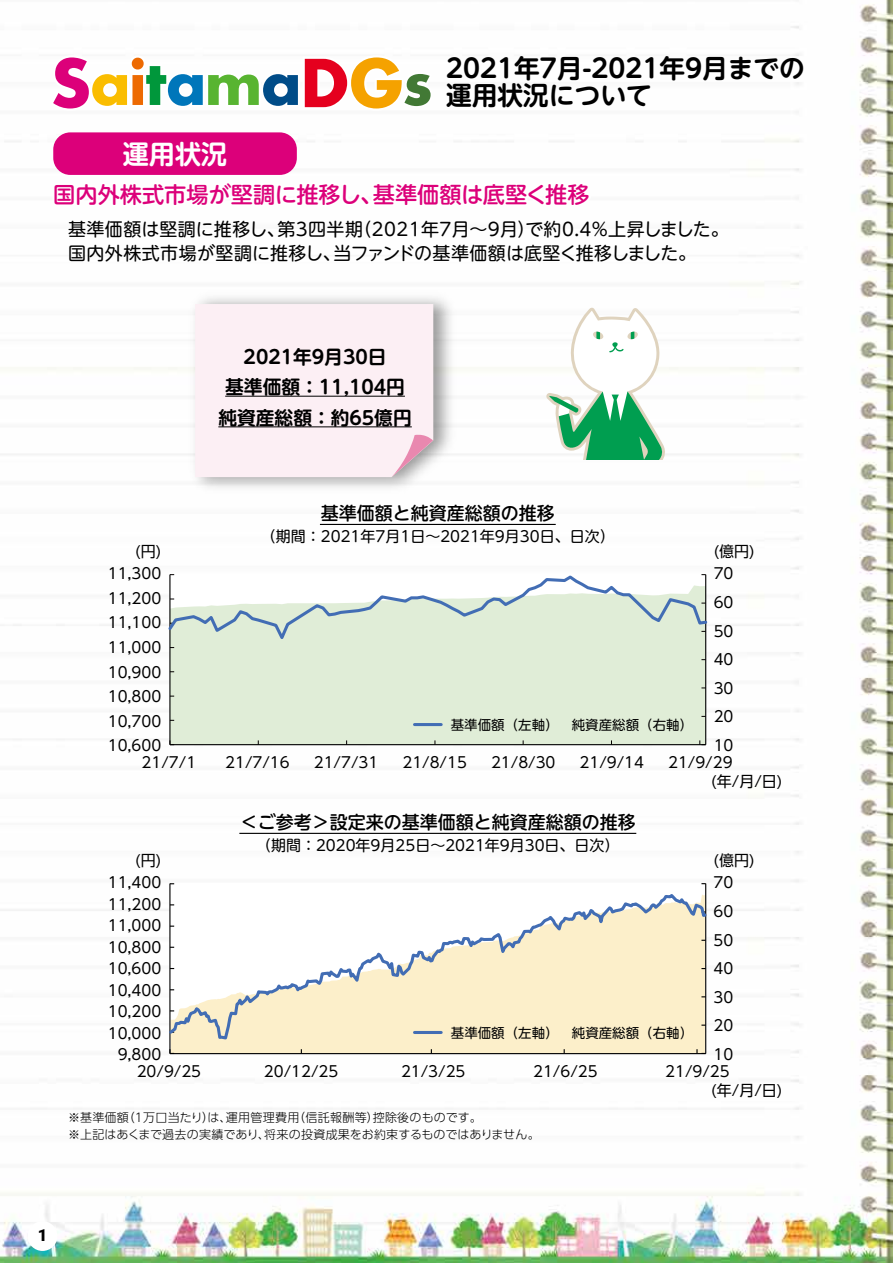
<style>
.page{position:relative;width:893px;height:1263px;background:#fff}
.page>*{position:absolute;margin:0;border:0;box-sizing:border-box;transform-origin:0 0}
.t1{font:700 26.1px "UD Shin M Go Pro De";color:#fff}
.t2{font:700 25.65px/27px "UD Shin M Go Pro De";color:#000}
.t3{font:500 22.2px "UD Shin M Go Pro";color:#dc007a}
.t4{font:700 18.75px/30.6px "UD Shin M Go Pro De";color:#000;text-align:center}
.t5{font:18px/24px "UD Shin M Go Pro";letter-spacing:.025em;color:#000}
.t6{font:500 18px "UD Shin M Go Pro";color:#000}
.t7{font:900 16.5px "Roboto";color:#000}
.t8{font:15px/24.5px "UD Shin Go Pro";color:#000;text-align:justify}
.t9{font:15px "UD Shin M Go Pro";color:#000}
.t10{font:13.35px "UD Shin M Go Pro";color:#000}
.t11{font:300 12px/16.5px "UD Shin Go Pro";letter-spacing:.025em;color:#000}
</style>
<div class="page">
<img style="left:0;top:4px;width:880px;height:1259px">
<div style="left:170px;top:883px;width:536px;height:170px;background:#fff"></div>
<img style="left:184px;top:287px;width:277px;height:212px">
<svg style="left:50px;top:160px;width:544px;height:94px"></svg>
<svg style="left:50px;top:55px;width:383px;height:56px"></svg>
<div style="left:53px;top:132px;width:244px;height:43px;background:#dc007a;border-radius:17px"></div>
<svg style="left:195px;top:304px;width:472px;height:250px"></svg>
<hr style="left:225px;top:396px;width:180px;height:1px;background:#000">
<hr style="left:218px;top:426px;width:194px;height:1px;background:#000">
<hr style="left:320px;top:524px;width:236px;height:1px;background:#000">
<div style="left:171px;top:1041px;width:534px;height:12px;background:#fcefca"></div>
<svg style="left:169px;top:1049px;width:5px;height:5px"></svg>
<svg style="left:696px;top:1049px;width:9px;height:4px"></svg>
<hr style="left:169px;top:883px;width:1px;height:170px;background:#000">
<hr style="left:705px;top:883px;width:1px;height:170px;background:#000">
<hr style="left:170px;top:1053px;width:536px;height:1px;background:#000">
<svg style="left:166px;top:891px;width:543px;height:150px"></svg>
<div style="left:170px;top:648px;width:535px;height:96px;background:#e0edd7"></div>
<svg style="left:170px;top:740px;width:4px;height:4px"></svg>
<svg style="left:239px;top:695px;width:400px;height:186px"></svg>
<svg style="left:699px;top:740px;width:6px;height:4px"></svg>
<hr style="left:169px;top:575px;width:1px;height:170px;background:#000">
<hr style="left:705px;top:575px;width:1px;height:170px;background:#000">
<hr style="left:170px;top:744px;width:536px;height:1px;background:#000">
<svg style="left:166px;top:573px;width:543px;height:75px"></svg>
<hr style="left:414px;top:723px;width:27px;height:3px;background:#426db4">
<div style="left:28px;top:1221px;width:29px;height:30px;background:#fff;border-radius:50%"></div>
<img style="left:880px;top:0;width:13px;height:1263px">
<h1 class="t1" style="left:123px;top:133px;width:106px">運用状況</h1>
<h2 class="t2" style="left:446px;top:53px;width:360px">2021年7月-2021年9月までの運用状況について</h2>
<h3 class="t3" style="left:53px;top:176px;width:538px">国内外株式市場が堅調に推移し、基準価額は底堅く推移</h3>
<p class="t5" style="left:68px;top:216px;width:662px">基準価額は堅調に推移し、第3四半期（2021年7月～9月）で約0.4％上昇しました。国内外株式市場が堅調に推移し、当ファンドの基準価額は底堅く推移しました。</p>
<p class="t4" style="left:218px;top:340px;width:195px">2021年9月30日<br>基準価額：11,104円純資産総額：約65億円</p>
<p class="t6" style="left:321px;top:498px;width:235px">基準価額と純資産総額の推移</p>
<p class="t9" style="left:261px;top:524px;width:355px">（期間：2021年7月1日～2021年9月30日、日次）</p>
<p class="t8" style="left:135px;top:539px;width:28px">(円)</p>
<p class="t8" style="left:714px;top:539px;width:43px">(億円)</p>
<p class="t8" style="left:714px;top:561px;width:21px">70</p>
<p class="t8" style="left:108px;top:561px;width:55px">11,300<br>11,200<br>11,100<br>11,000<br>10,900<br>10,800<br>10,700<br>10,600</p>
<p class="t8" style="left:142px;top:749px;width:56px">21/7/1</p>
<p class="t8" style="left:225px;top:749px;width:66px">21/7/16</p>
<p class="t8" style="left:314px;top:749px;width:66px">21/7/31</p>
<p class="t8" style="left:402px;top:749px;width:66px">21/8/15</p>
<p class="t8" style="left:491px;top:749px;width:66px">21/8/30</p>
<p class="t8" style="left:580px;top:749px;width:66px">21/9/14</p>
<p class="t8" style="left:711px;top:752px;width:73px;line-height:19.4px;text-indent:-43px">21/9/29<br>(年/月/日)</p>
<p class="t8" style="left:714px;top:590px;width:21px">60</p>
<p class="t8" style="left:714px;top:618px;width:21px">50</p>
<p class="t8" style="left:714px;top:645px;width:21px;line-height:28.7px">40<br>30<br>20<br>10</p>
<p class="t10" style="left:451px;top:714px;width:244px">基準価額（左軸） 純資産総額（右軸）</p>
<p class="t6" style="left:240px;top:807px;width:397px">＜ご参考＞設定来の基準価額と純資産総額の推移</p>
<p class="t9" style="left:256px;top:833px;width:365px">（期間：2020年9月25日～2021年9月30日、日次）</p>
<p class="t8" style="left:135px;top:848px;width:28px">(円)</p>
<p class="t8" style="left:714px;top:848px;width:43px">(億円)</p>
<p class="t8" style="left:108px;top:871px;width:55px;line-height:21.5px">11,400<br>11,200</p>
<p class="t8" style="left:714px;top:870px;width:21px">70</p>
<p class="t8" style="left:714px;top:899px;width:21px">60</p>
<p class="t8" style="left:108px;top:913px;width:55px">11,000</p>
<p class="t8" style="left:108px;top:956px;width:55px">10,600</p>
<p class="t8" style="left:108px;top:1000px;width:55px;line-height:21.5px;text-align:right">10,200<br>10,000<br>9,800</p>
<p class="t8" style="left:137px;top:1058px;width:66px">20/9/25</p>
<p class="t8" style="left:401px;top:1058px;width:66px">21/3/25</p>
<p class="t8" style="left:533px;top:1058px;width:66px">21/6/25</p>
<p class="t8" style="left:711px;top:1061px;width:73px;line-height:19.4px;text-indent:-46px">21/9/25<br>(年/月/日)</p>
<p class="t8" style="left:714px;top:927px;width:21px">50</p>
<p class="t8" style="left:108px;top:934px;width:55px">10,800</p>
<p class="t8" style="left:714px;top:954px;width:21px;line-height:28.7px">40<br>30<br>20<br>10</p>
<p class="t8" style="left:108px;top:977px;width:55px">10,400</p>
<p class="t10" style="left:451px;top:1022px;width:244px">基準価額（左軸） 純資産総額（右軸）</p>
<p class="t8" style="left:264px;top:1058px;width:76px">20/12/25</p>
<p class="t11" style="left:68px;top:1109px;width:473px">※基準価額（1万口当たり）は、運用管理費用（信託報酬等）控除後のものです。<br>※上記はあくまで過去の実績であり、将来の投資成果をお約束するものではありません。</p>
<p class="t7" style="left:38px;top:1224px;width:11px">1</p>
</div>
